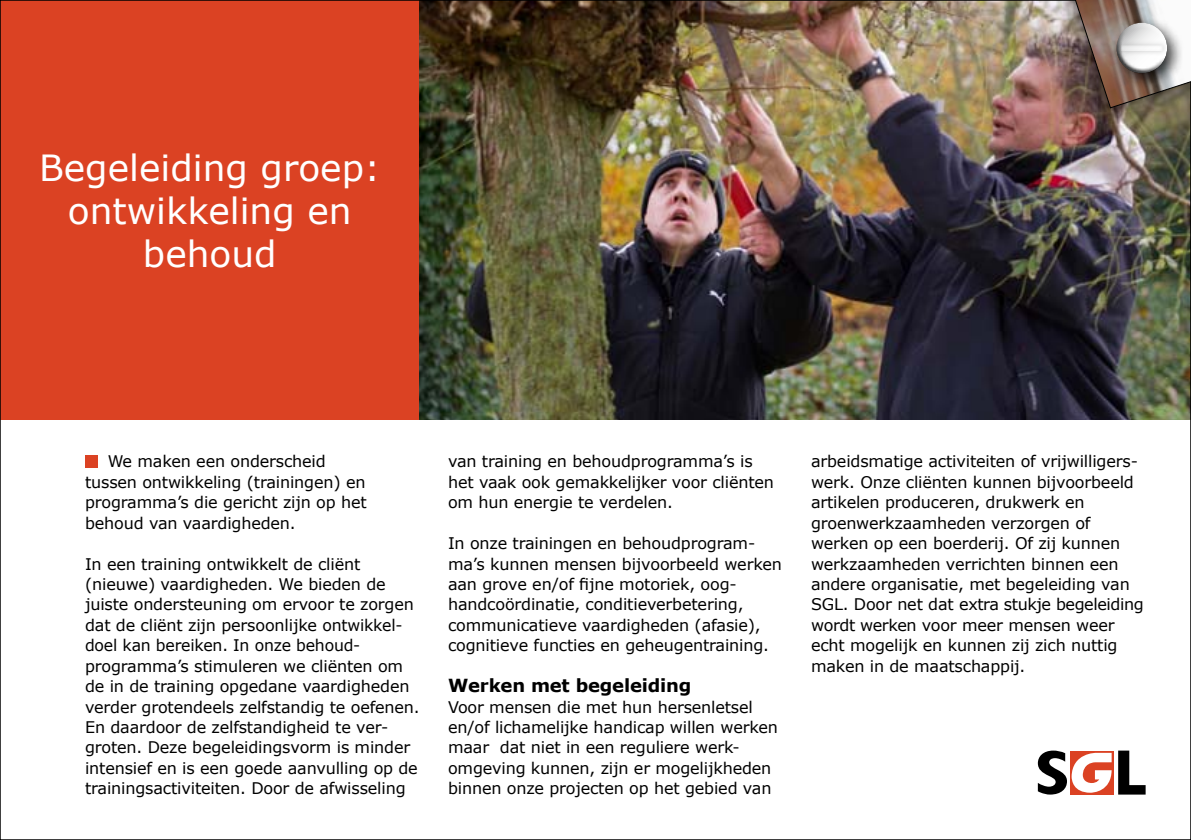
<style>
.page{position:relative;width:1191px;height:840px;background:#fff}
.page>*{position:absolute;margin:0;border:0;box-sizing:border-box;transform-origin:0 0}
.t1{font:36px/43.2px "Verdana";color:#fff;text-align:center}
.t2{font:700 18px "Verdana";letter-spacing:-.01em;color:#000}
.t3{font:16px/20.4px "Verdana";letter-spacing:-.01em;color:#000}
</style>
<div class="page">
<div style="left:0;top:0;width:420px;height:420px;background:#db4223"></div>
<svg style="left:1118px;top:750px;width:27px;height:44px"></svg>
<svg style="left:1111px;top:751px;width:2px;height:43px"></svg>
<svg style="left:1037px;top:750px;width:74px;height:44px"></svg>
<img style="left:420px;top:2px;width:769px;height:418px">
<div style="left:85px;top:454px;width:13px;height:13px;background:#db4223"></div>
<div style="left:1038px;top:0;width:153px;height:125px;background:#000;opacity:.75"></div>
<svg style="left:1055px;top:0;width:136px;height:108px;background:#8b776e"></svg>
<div style="left:1110px;top:16px;width:74px;height:75px;background:#000;opacity:.75"></div>
<div style="left:1115px;top:21px;width:53px;height:42px;background:#adaeae;opacity:.75"></div>
<div style="left:1113px;top:30px;width:55px;height:46px;background:#000;opacity:.75"></div>
<div style="left:1114px;top:39px;width:54px;height:18px;background:#000;opacity:.75"></div>
<svg style="left:1121px;top:45px;width:41px;height:6px"></svg>
<h1 class="t1" style="left:39px;top:146px;width:343px">Begeleiding groep: ontwikkeling en behoud</h1>
<p class="t3" style="left:85px;top:451px;width:283px;text-indent:23px">We maken een onderscheid tussen ontwikkeling (trainingen) en programma’s die gericht zijn op het behoud van vaardigheden.</p>
<p class="t3" style="left:85px;top:553px;width:336px">In een training ontwikkelt de cliënt (nieuwe) vaardigheden. We bieden de juiste ondersteuning om ervoor te zorgen dat de cliënt zijn persoonlijke ontwikkel&shy;doel kan bereiken. In onze behoud&shy;programma’s stimuleren we cliënten om de in de training opgedane vaardigheden verder grotendeels zelfstandig te oefenen.<br>En daardoor de zelfstandigheid te ver&shy;groten. Deze begeleidingsvorm is minder intensief en is een goede aanvulling op de trainingsactiviteiten. Door de afwisseling</p>
<p class="t3" style="left:448px;top:451px;width:327px">van training en behoudprogramma’s is het vaak ook gemakkelijker voor cliënten om hun energie te verdelen.</p>
<p class="t3" style="left:448px;top:533px;width:335px">In onze trainingen en behoudprogram&shy;ma’s kunnen mensen bijvoorbeeld werken aan grove en/of fijne motoriek, oog&shy;handcoördinatie, conditieverbetering, communicatieve vaardigheden (afasie), cognitieve functies en geheugentraining.</p>
<p class="t2" style="left:448px;top:673px;width:245px">Werken met begeleiding</p>
<p class="t3" style="left:448px;top:696px;width:331px">Voor mensen die met hun hersenletsel en/of lichamelijke handicap willen werken maar dat niet in een reguliere werk&shy;omgeving kunnen, zijn er mogelijkheden binnen onze projecten op het gebied van</p>
<p class="t3" style="left:811px;top:451px;width:334px">arbeidsmatige activiteiten of vrijwilligers&shy;werk. Onze cliënten kunnen bijvoorbeeld artikelen produceren, drukwerk en groenwerkzaamheden verzorgen of werken op een boerderij. Of zij kunnen werkzaamheden verrichten binnen een andere organisatie, met begeleiding van SGL. Door net dat extra stukje begeleiding wordt werken voor meer mensen weer echt mogelijk en kunnen zij zich nuttig maken in de maatschappij.</p>
</div>
